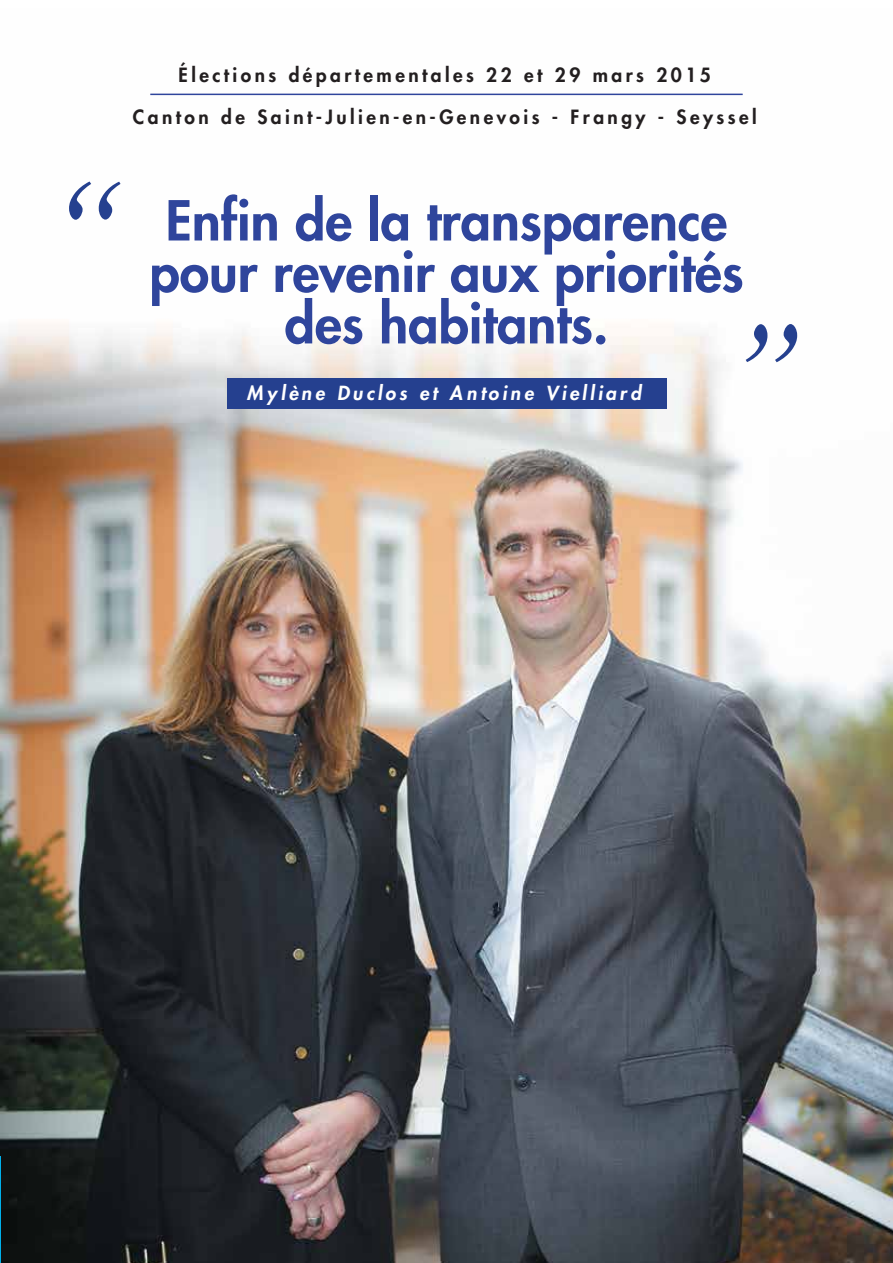
<style>
.page{position:relative;width:893px;height:1263px;background:#fff}
.page>*{position:absolute;margin:0;border:0;box-sizing:border-box;transform-origin:0 0}
.t1{font:800 53.55px/51.4px "Futura";color:#2f459c;text-align:center}
.t2{font:800 19.05px "Futura";letter-spacing:.18em;color:#231f20}
.t3{font:800 18.9px "Futura";color:#fff}
</style>
<div class="page">
<img style="left:0;top:93px;width:893px;height:1170px">
<hr style="left:150px;top:94px;width:593px;height:1px;background:#2f459c">
<svg style="left:746px;top:324px;width:51px;height:38px"></svg>
<svg style="left:69px;top:181px;width:52px;height:39px"></svg>
<div style="left:227px;top:378px;width:439px;height:31px;background:#25408f"></div>
<img style="left:0;top:517px;width:1px;height:155px">
<p class="t2" style="left:179px;top:62px;width:534px">Élections départementales 22 et 29 mars 2015</p>
<p class="t2" style="left:133px;top:104px;width:625px">Canton de Saint-Julien-en-Genevois - Frangy - Seyssel</p>
<h1 class="t1" style="left:149px;top:194px;width:596px">Enfin de la transparence pour revenir aux priorités des habitants.</h1>
<p class="t3" style="left:247px;top:380px;width:399px">Mylène Duclos et Antoine Vielliard</p>
</div>
